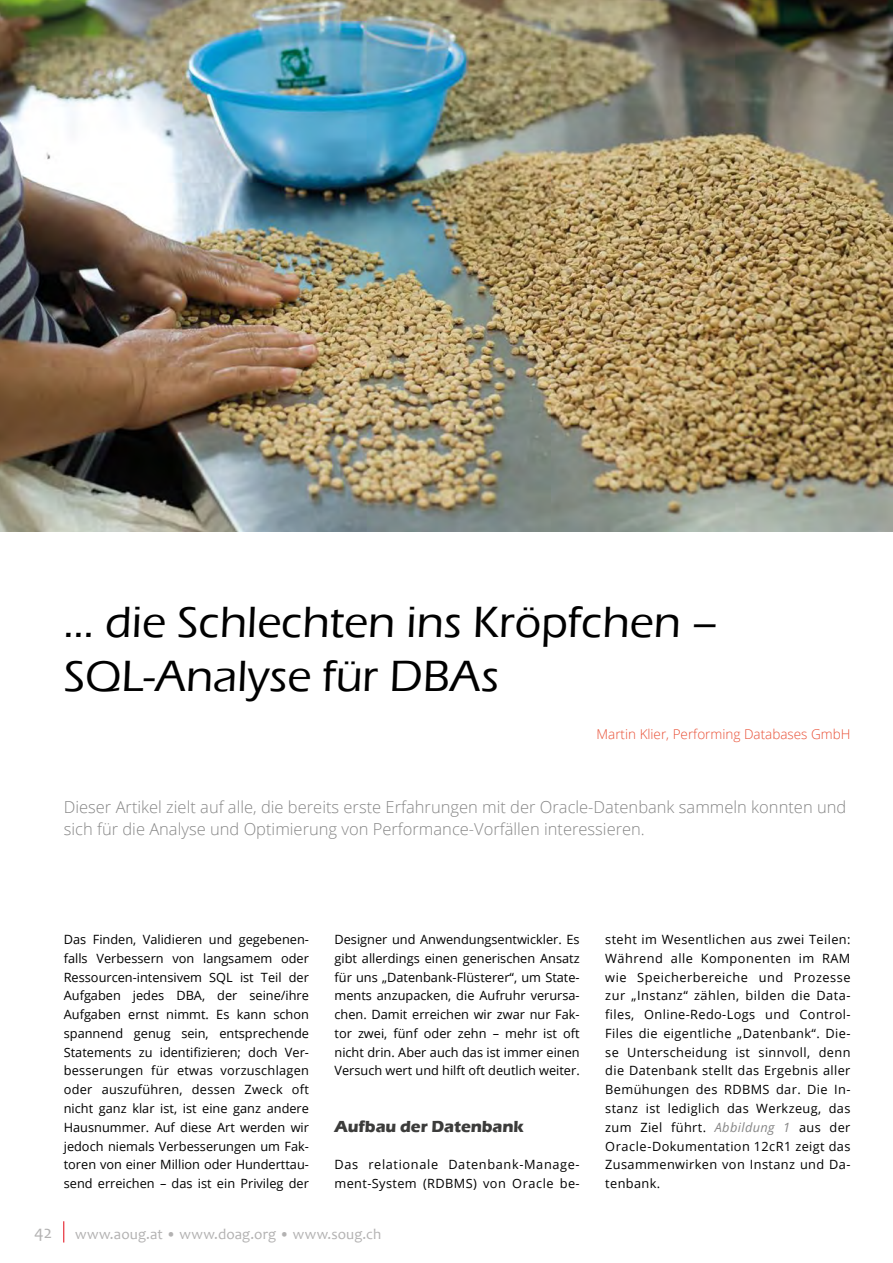
<style>
.page{position:relative;width:893px;height:1263px;background:#fff}
.page>*{position:absolute;margin:0;border:0;box-sizing:border-box;transform-origin:0 0}
.t1{font:500 45px/54px "Eras ITC";color:#000}
.t2{font:18px "Candara";color:#b3b2b2}
.t3{font:300 16.5px/22.5px "Open Sans";color:#878787}
.t4{font:700 16.5px "Eras ITC";letter-spacing:-.005em;color:#3c3c3b}
.t5{font:15px "Candara";letter-spacing:.01em;color:#b3b2b2}
.t6{font:300 13.5px "Open Sans";color:#e94f35}
.t7{font:12.75px/18.8px "Open Sans";letter-spacing:.03em;color:#000;text-align:justify}
.t8{font:12.75px/18.8px "Open Sans";letter-spacing:.05em;color:#000}
.s1{font-style:italic;color:#878787}
</style>
<div class="page">
<svg style="left:63px;top:1221px;width:1px;height:21px"></svg>
<img style="left:0;top:0;width:893px;height:532px">
<h1 class="t1" style="left:64px;top:595px;width:655px">… die Schlechten ins Kröpfchen –<br>SQL-Analyse für DBAs</h1>
<p class="t6" style="left:597px;top:724px;width:255px">Martin Klier, Performing Databases GmbH</p>
<p class="t3" style="left:64px;top:795px;width:784px">Dieser Artikel zielt auf alle, die bereits erste Erfahrungen mit der Oracle-Datenbank sammeln konnten und sich für die Analyse und Optimierung von Performance-Vorfällen interessieren.</p>
<p class="t7" style="left:64px;top:930px;width:247px">Das Finden, Validieren und gegebenen&shy;falls Verbessern von langsamem oder Ressourcen-intensivem SQL ist Teil der Aufgaben jedes DBA, der seine/ihre Aufgaben ernst nimmt. Es kann schon spannend genug sein, entsprechende Statements zu identifizieren; doch Ver&shy;besserungen für etwas vorzuschlagen oder auszuführen, dessen Zweck oft nicht ganz klar ist, ist eine ganz andere Hausnummer. Auf diese Art werden wir jedoch niemals Verbesserungen um Fak&shy;toren von einer Million oder Hunderttau&shy;send erreichen – das ist ein Privileg der</p>
<p class="t7" style="left:334px;top:930px;width:247px">Designer und Anwendungsentwickler. Es gibt allerdings einen generischen Ansatz für uns „Datenbank-Flüsterer“, um State&shy;ments anzupacken, die Aufruhr verursa&shy;chen. Damit erreichen wir zwar nur Fak&shy;tor zwei, fünf oder zehn – mehr ist oft nicht drin. Aber auch das ist immer einen Versuch wert und hilft oft deutlich weiter.</p>
<p class="t4" style="left:334px;top:1117px;width:191px">Aufbau der Datenbank</p>
<p class="t8" style="left:334px;top:1155px;width:247px">Das relationale Datenbank-Manage&shy;ment-System (RDBMS) von Oracle be-</p>
<h2 class="t2" style="left:34px;top:1221px;width:19px">42</h2>
<p class="t5" style="left:75px;top:1224px;width:308px">www.aoug.at • www.doag.org • www.soug.ch</p>
<p class="t7" style="left:605px;top:930px;width:247px">steht im Wesentlichen aus zwei Teilen:<br>Während alle Komponenten im RAM wie Speicherbereiche und Prozesse zur „Instanz“ zählen, bilden die Data&shy;files, Online-Redo-Logs und Control-Files die eigentliche „Datenbank“. Die&shy;se Unterscheidung ist sinnvoll, denn die Datenbank stellt das Ergebnis aller Bemühungen des RDBMS dar. Die In&shy;stanz ist lediglich das Werkzeug, das zum Ziel führt. <span class="s1">Abbildung 1</span> aus der Oracle-Dokumentation 12cR1 zeigt das Zusammenwirken von Instanz und Da&shy;tenbank.</p>
</div>
